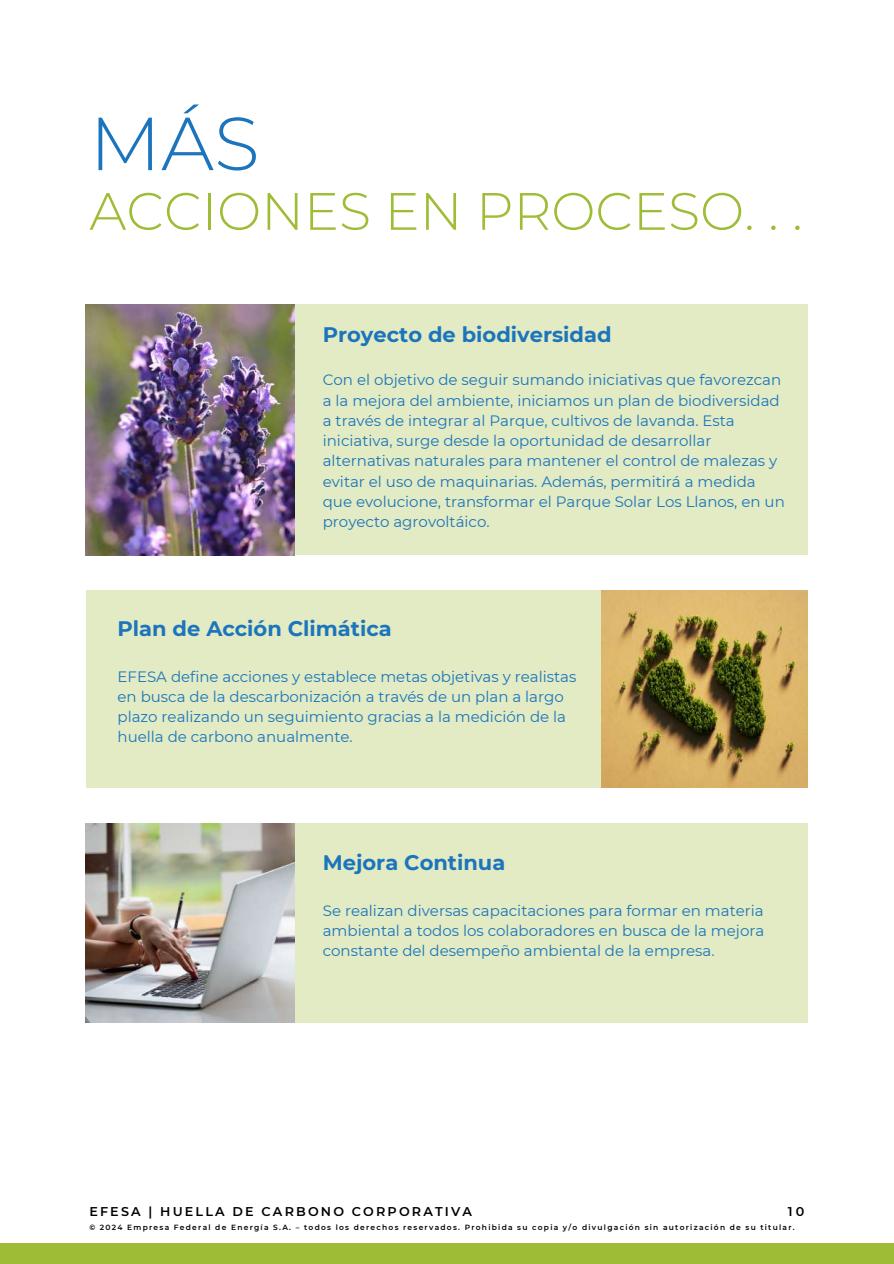
<style>
.page{position:relative;width:894px;height:1264px;background:#fff}
.page>*{position:absolute;margin:0;border:0;box-sizing:border-box;transform-origin:0 0}
.t1{font:300 75px "Montserrat";color:#1c75bc}
.t2{font:300 52.5px "Montserrat";color:#9fbc36}
.t3{font:700 21px "Montserrat";color:#1c75bc}
.t4{font:15px/20.2px "Montserrat";color:#1c75bc}
.t5{font:600 12.75px "Montserrat";letter-spacing:.17em;color:#000}
.t6{font:600 7.5px "Montserrat";letter-spacing:.17em;color:#000}
</style>
<div class="page">
<div style="left:0;top:1243px;width:893px;height:20px;background:#9fbc36"></div>
<div style="left:93px;top:304px;width:714px;height:251px;background:#e2ebc3"></div>
<img style="left:86px;top:304px;width:208px;height:251px">
<div style="left:86px;top:590px;width:721px;height:197px;background:#e2ebc3"></div>
<img style="left:601px;top:590px;width:206px;height:197px">
<div style="left:93px;top:823px;width:714px;height:199px;background:#e2ebc3"></div>
<img style="left:86px;top:823px;width:208px;height:199px">
<h1 class="t1" style="left:89px;top:97px;width:172px">MÁS</h1>
<h2 class="t2" style="left:89px;top:179px;width:714px">ACCIONES EN PROCESO. . .</h2>
<h3 class="t3" style="left:323px;top:322px;width:290px">Proyecto de biodiversidad</h3>
<p class="t4" style="left:323px;top:370px;width:463px">Con el objetivo de seguir sumando iniciativas que favorezcan a la mejora del ambiente, iniciamos un plan de biodiversidad a través de integrar al Parque, cultivos de lavanda. Esta iniciativa, surge desde la oportunidad de desarrollar alternativas naturales para mantener el control de malezas y evitar el uso de maquinarias. Además, permitirá a medida que evolucione, transformar el Parque Solar Los Llanos, en un proyecto agrovoltáico.</p>
<h3 class="t3" style="left:117px;top:615px;width:275px">Plan de Acción Climática</h3>
<p class="t4" style="left:117px;top:666px;width:460px">EFESA define acciones y establece metas objetivas y realistas en busca de la descarbonización a través de un plan a largo plazo realizando un seguimiento gracias a la medición de la huella de carbono anualmente.</p>
<h3 class="t3" style="left:323px;top:849px;width:184px">Mejora Continua</h3>
<p class="t4" style="left:323px;top:900px;width:443px;text-align:justify">Se realizan diversas capacitaciones para formar en materia ambiental a todos los colaboradores en busca de la mejora constante del desempeño ambiental de la empresa.</p>
<p class="t5" style="left:89px;top:1203px;width:384px">EFESA | HUELLA DE CARBONO CORPORATIVA</p>
<p class="t5" style="left:787px;top:1203px;width:18px">10</p>
<p class="t6" style="left:89px;top:1223px;width:706px">© 2024 Empresa Federal de Energía S.A. – todos los derechos reservados. Prohibida su copia y/o divulgación sin autorización de su titular.</p>
</div>
